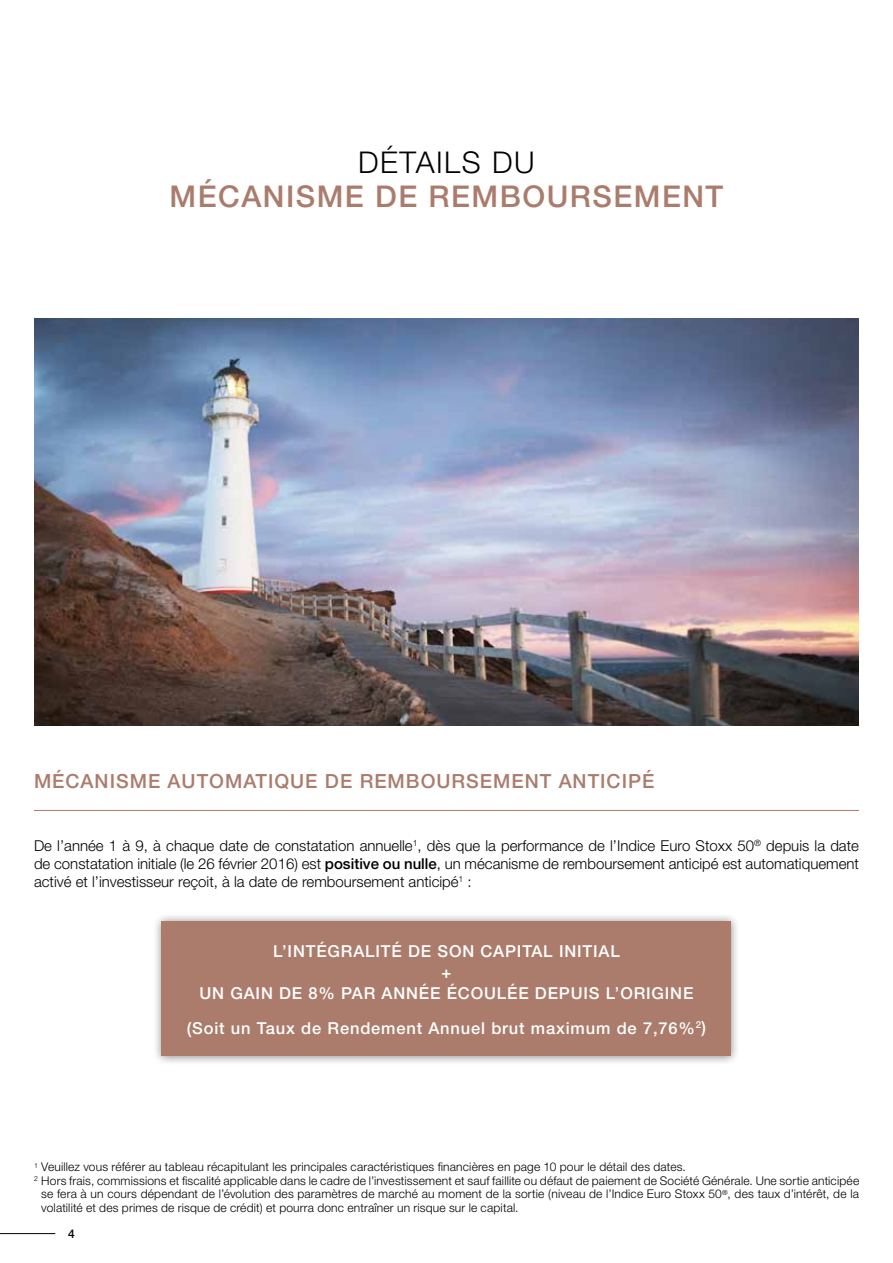
<style>
.page{position:relative;width:893px;height:1263px;background:#fff}
.page>*{position:absolute;margin:0;border:0;box-sizing:border-box;transform-origin:0 0}
.t1{font:500 30px "Helvetica Neue";letter-spacing:.05em;color:#ab7c6c}
.t2{font:300 30px "Helvetica Neue";color:#000}
.t3{font:500 19.5px "Helvetica Neue";letter-spacing:.05em;color:#ab7c6c}
.t4{font:500 16.5px/34.5px "Helvetica Neue";letter-spacing:.05em;color:#fff}
.t5{font:300 15px/18px "Helvetica Neue";color:#000;text-align:justify}
.t6{font:300 12px "Helvetica Neue";letter-spacing:.015em;color:#000}
.t7{font:500 12px "Helvetica Neue";color:#000}
.s1{font-weight:500}
</style>
<div class="page">
<hr style="left:0;top:1233px;width:55px;height:1px;background:#000">
<hr style="left:34px;top:810px;width:825px;height:1px;background:#ab7c6c">
<div style="left:153px;top:912px;width:588px;height:153px;background:#000;opacity:.45"></div>
<div style="left:162px;top:921px;width:569px;height:135px;background:#ab7c6c"></div>
<img style="left:34px;top:319px;width:825px;height:406px">
<h1 class="t2" style="left:358px;top:143px;width:178px">Détails du</h1>
<h1 class="t1" style="left:170px;top:178px;width:547px">mécanisme de rembou rsement</h1>
<h2 class="t3" style="left:34px;top:770px;width:342px">MÉCAN ISME AUTOMATIQUE DE REMB</h2>
<h2 class="t3" style="left:421px;top:770px;width:75px">OURSEMEN</h2>
<h2 class="t3" style="left:540px;top:770px;width:116px">T ANTICIPÉ</h2>
<p class="t5" style="left:34px;top:837px;width:826px">De l’année 1 à 9, à chaque date de constatation annuelle<sup>1</sup>, dès que la performance de l’Indice Euro Stoxx 50<sup>®</sup> depuis la date de constatation initiale (le 26 février 2016) est <span class="s1">positive ou nulle</span>, un mécanisme de remboursement anticipé est automatiquement activé et l’investisseur reçoit, à la date de remboursement anticipé<sup>1</sup> :</p>
<h3 class="t4" style="left:273px;top:934px;width:348px">L’INTÉGRALITÉ DE SON CAPITAL INITIAL</h3>
<h3 class="t4" style="left:442px;top:955px;width:11px">+</h3>
<h3 class="t4" style="left:200px;top:976px;width:260px">Un gain de 8% par année écoulé</h3>
<h3 class="t4" style="left:187px;top:976px;width:521px;text-indent:331px">e DEPUIS L’ORIGINE (Soit un Taux de Rendement Annuel brut maximum de 7,76%<sup>2</sup>)</h3>
<p class="t6" style="left:34px;top:1160px;width:653px"><sup>1</sup> Veuillez vous référer au tableau récapitulant les principales caractéristiques financières en page 10 pour le détail des dates.</p>
<p class="t6" style="left:34px;top:1173px;width:827px"><sup>2</sup> Hors frais, commissions et fiscalité applicable dans le cadre de l’investissement et sauf faillite ou défaut de paiement de Société Générale. Une sortie anticipée</p>
<p class="t6" style="left:41px;top:1187px;width:819px">se fera à un cours dépendant de l’évolution des paramètres de marché au moment de la sortie (niveau de l’Indice Euro Stoxx 50<sup>®</sup>, des taux d’intérêt, de la</p>
<p class="t6" style="left:41px;top:1200px;width:479px">volatilité et des primes de risque de crédit) et pourra donc entraîner un risque sur le capital.</p>
<p class="t7" style="left:68px;top:1226px;width:8px">4</p>
</div>
